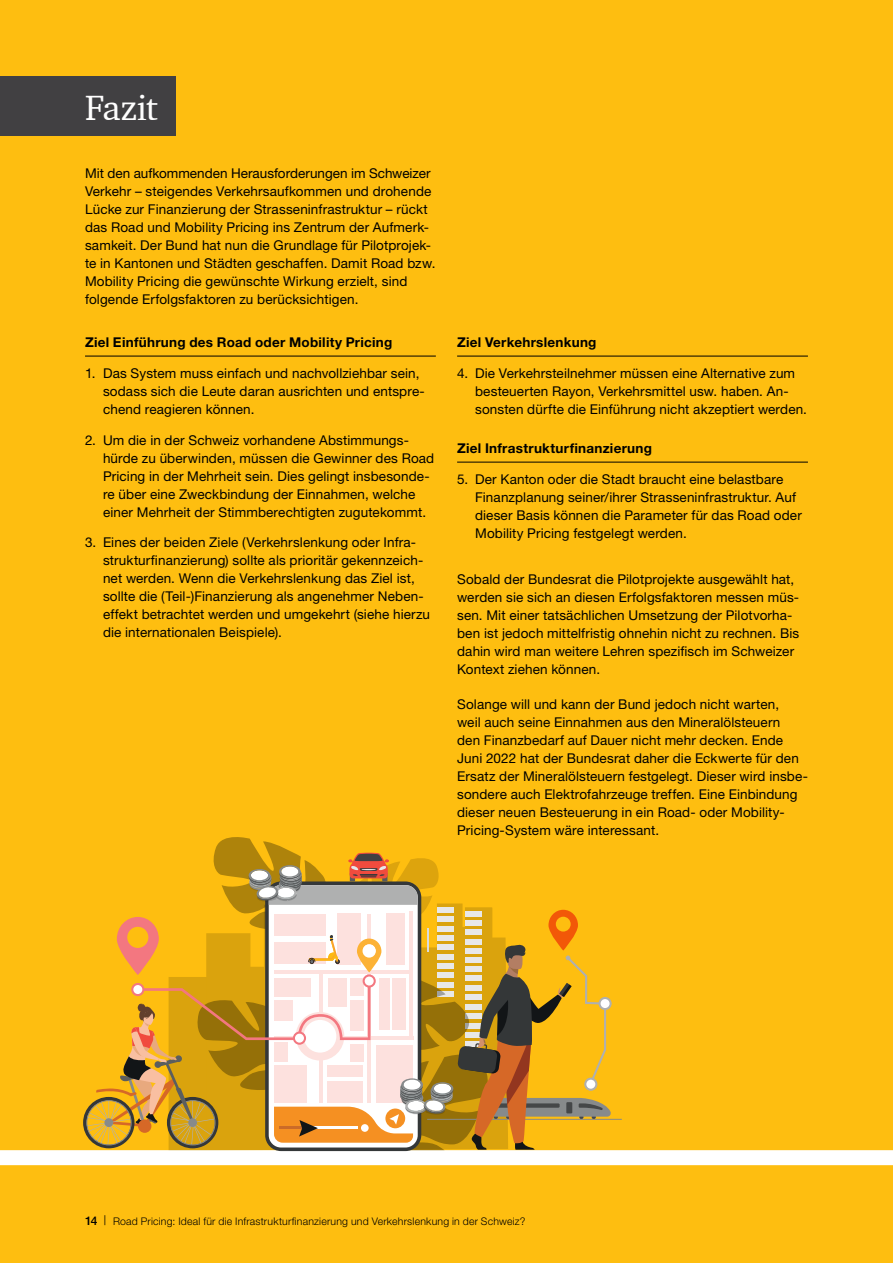
<style>
.page{position:relative;width:893px;height:1263px;background:#febe10}
.page>*{position:absolute;margin:0;border:0;box-sizing:border-box;transform-origin:0 0}
.t1{font:36px "ITC Charter Com";letter-spacing:-.02em;color:#fff}
.t2{font:13.5px/18px "Helvetica Neue LT Std";letter-spacing:.01em;color:#000}
.t3{font:700 13.5px "Helvetica Neue LT Std";letter-spacing:.02em;color:#000}
.t4{font:300 10.5px "Helvetica Neue LT Std";letter-spacing:.02em;color:#000}
.s1{font-weight:500;font-size:12px}
.s2{font-stretch:condensed;font-size:13.5px}
</style>
<div class="page">
<div style="left:0;top:77px;width:175px;height:59px;background:#414042"></div>
<hr style="left:85px;top:356px;width:351px;height:1px;background:#000">
<hr style="left:457px;top:356px;width:351px;height:1px;background:#000">
<hr style="left:457px;top:462px;width:351px;height:1px;background:#000">
<div style="left:0;top:1150px;width:893px;height:15px;background:#fff"></div>
<hr style="left:427px;top:1119px;width:195px;height:1px;background:#878a8b">
<svg style="left:83px;top:837px;width:529px;height:314px"></svg>
<h1 class="t1" style="left:85px;top:86px;width:74px">Fazit</h1>
<p class="t2" style="left:85px;top:164px;width:352px">Mit den aufkommenden Herausforderungen im Schweizer Verkehr – steigendes Verkehrsaufkommen und drohende Lücke zur Finanzierung der Strasseninfrastruktur – rückt das Road und Mobility Pricing ins Zentrum der Aufmerk&shy;samkeit. Der Bund hat nun die Grundlage für Pilotprojek&shy;te in Kantonen und Städten geschaffen. Damit Road bzw.<br>Mobility Pricing die gewünschte Wirkung erzielt, sind folgende Erfolgsfaktoren zu berücksichtigen.</p>
<p class="t3" style="left:85px;top:334px;width:309px">Ziel Einführung des Road oder Mobility Pricing</p>
<p class="t2" style="left:103px;top:364px;width:323px;text-indent:-18px">1. Das System muss einfach und nachvollziehbar sein, sodass sich die Leute daran ausrichten und entspre&shy;chend reagieren können.</p>
<p class="t2" style="left:103px;top:431px;width:333px;text-indent:-18px">2. Um die in der Schweiz vorhandene Abstimmungs&shy;hürde zu überwinden, müssen die Gewinner des Road Pricing in der Mehrheit sein. Dies gelingt insbesonde&shy;re über eine Zweckbindung der Einnahmen, welche einer Mehrheit der Stimmberechtigten zugutekommt.</p>
<p class="t2" style="left:103px;top:533px;width:329px;text-indent:-18px">3. Eines der beiden Ziele (Verkehrslenkung oder Infra&shy;strukturfinanzierung) sollte als prioritär gekennzeich&shy;net werden. Wenn die Verkehrslenkung das Ziel ist, sollte die (Teil-)Finanzierung als angenehmer Neben&shy;effekt betrachtet werden und umgekehrt (siehe hierzu die internationalen Beispiele).</p>
<p class="t3" style="left:457px;top:334px;width:141px">Ziel Verkehrslenkung</p>
<p class="t2" style="left:475px;top:364px;width:333px;text-indent:-18px">4. Die Verkehrsteilnehmer müssen eine Alternative zum besteuerten Rayon, Verkehrsmittel usw. haben. An&shy;sonsten dürfte die Einführung nicht akzeptiert werden.</p>
<p class="t3" style="left:457px;top:440px;width:196px">Ziel Infrastrukturfinanzierung</p>
<p class="t2" style="left:475px;top:470px;width:328px;text-indent:-18px">5. Der Kanton oder die Stadt braucht eine belastbare Finanzplanung seiner/ihrer Strasseninfrastruktur. Auf dieser Basis können die Parameter für das Road oder Mobility Pricing festgelegt werden.</p>
<p class="t2" style="left:457px;top:570px;width:344px">Sobald der Bundesrat die Pilotprojekte ausgewählt hat, werden sie sich an diesen Erfolgsfaktoren messen müs&shy;sen. Mit einer tatsächlichen Umsetzung der Pilotvorha&shy;ben ist jedoch mittelfristig ohnehin nicht zu rechnen. Bis dahin wird man weitere Lehren spezifisch im Schweizer Kontext ziehen können.</p>
<p class="t2" style="left:457px;top:695px;width:352px">Solange will und kann der Bund jedoch nicht warten,<br>weil auch seine Einnahmen aus den Mineralölsteuern<br>den Finanzbedarf auf Dauer nicht mehr decken. Ende Juni 2022 hat der Bundesrat daher die Eckwerte für den Ersatz der Mineralölsteuern festgelegt. Dieser wird insbe&shy;sondere auch Elektrofahrzeuge treffen. Eine Einbindung dieser neuen Besteuerung in ein Road- oder Mobility-Pricing-System wäre interessant.</p>
<p class="t4" style="left:85px;top:1215px;width:442px"><span class="s1">14</span> <span class="s2">|</span> Road Pricing: Ideal für die Infrastrukturfinanzierung und Verkehrslenkung in der Schweiz?</p>
</div>
